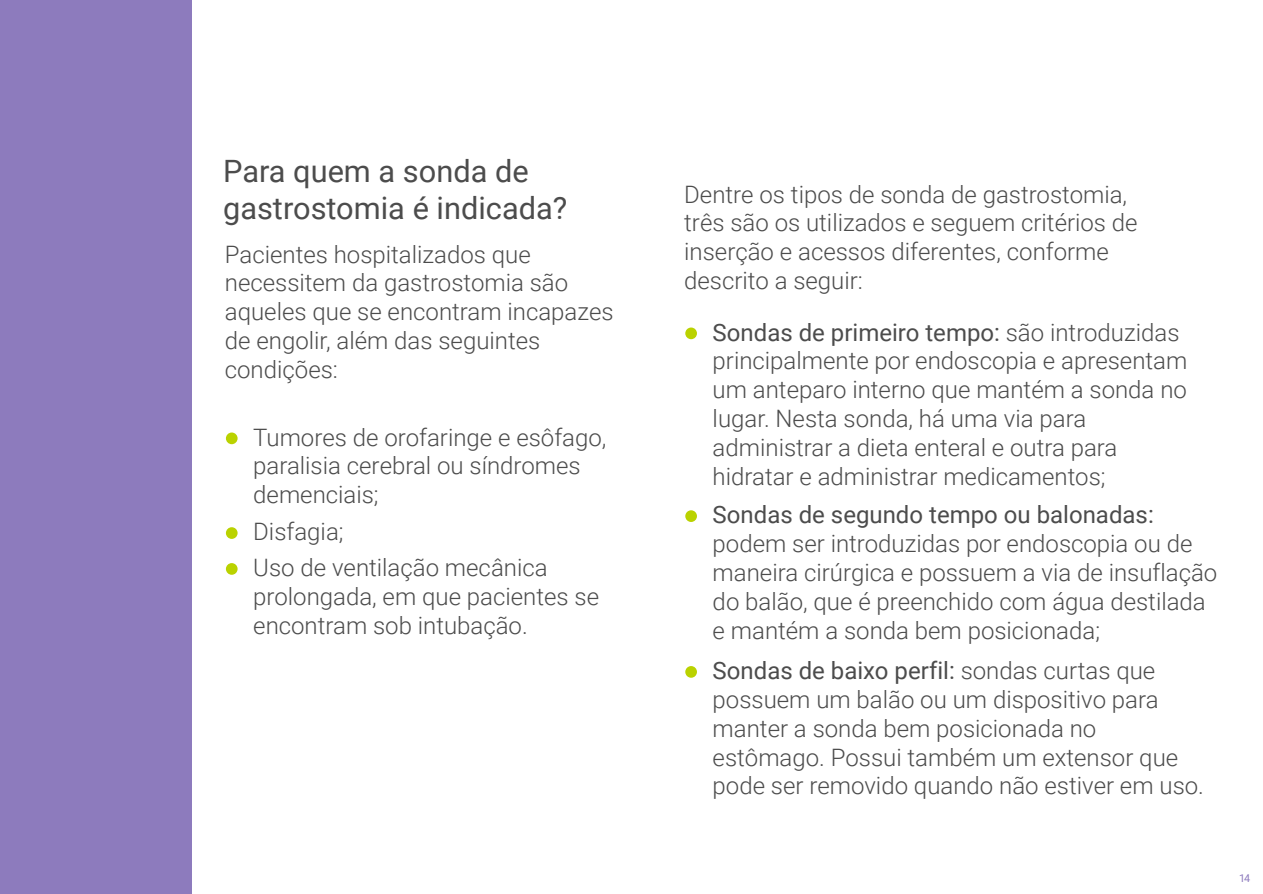
<style>
.page{position:relative;width:1263px;height:894px;background:#fff}
.page>*{position:absolute;margin:0;border:0;box-sizing:border-box;transform-origin:0 0}
.t1{font:30.75px/36.9px "Roboto";color:#4c4c4c}
.t2{font:300 24px/28.8px "Roboto";color:#4c4c4c}
.t3{font:24px "Roboto";color:#4c4c4c}
.t4{font:10.8px "Roboto";color:#8d7bbd}
.s1{font-weight:400}
</style>
<div class="page">
<div style="left:0;top:0;width:192px;height:894px;background:#8d7bbd"></div>
<div style="left:226px;top:433px;width:12px;height:11px;background:#bad200;border-radius:50%"></div>
<div style="left:685px;top:328px;width:12px;height:11px;background:#bad200;border-radius:50%"></div>
<div style="left:685px;top:510px;width:12px;height:12px;background:#bad200;border-radius:50%"></div>
<div style="left:685px;top:666px;width:12px;height:12px;background:#bad200;border-radius:50%"></div>
<div style="left:226px;top:527px;width:12px;height:12px;background:#bad200;border-radius:50%"></div>
<div style="left:226px;top:563px;width:12px;height:12px;background:#bad200;border-radius:50%"></div>
<p class="t1" style="left:223px;top:151px;width:346px">Para quem a sonda de gastrostomia é indicada?</p>
<p class="t2" style="left:225px;top:239px;width:390px">Pacientes hospitalizados que necessitem da gastrostomia são aqueles que se encontram incapazes de engolir, além das seguintes condições:</p>
<p class="t2" style="left:253px;top:422px;width:355px">Tumores de orofaringe e esôfago, paralisia cerebral ou síndromes demenciais;</p>
<p class="t2" style="left:253px;top:513px;width:296px;line-height:35.8px">Disfagia;<br>Uso de ventilação mecânica</p>
<p class="t2" style="left:253px;top:581px;width:347px">prolongada, em que pacientes se encontram sob intubação.</p>
<p class="t2" style="left:684px;top:179px;width:455px">Dentre os tipos de sonda de gastrostomia, três são os utilizados e seguem critérios de inserção e acessos diferentes, conforme descrito a seguir:</p>
<p class="t2" style="left:713px;top:317px;width:476px"><span class="s1">Sondas de primeiro tempo:</span> são introduzidas principalmente por endoscopia e apresentam um anteparo interno que mantém a sonda no lugar. Nesta sonda, há uma via para administrar a dieta enteral e outra para hidratar e administrar medicamentos;</p>
<p class="t3" style="left:713px;top:498px;width:443px">Sondas de segundo tempo ou balonadas:</p>
<p class="t2" style="left:713px;top:528px;width:506px">podem ser introduzidas por endoscopia ou de maneira cirúrgica e possuem a via de insuflação do balão, que é preenchido com água destilada e mantém a sonda bem posicionada;</p>
<p class="t2" style="left:713px;top:655px;width:493px"><span class="s1">Sondas de baixo perfil:</span> sondas curtas que possuem um balão ou um dispositivo para manter a sonda bem posicionada no estômago. Possui também um extensor que pode ser removido quando não estiver em uso.</p>
<p class="t4" style="left:1239px;top:871px;width:13px">14</p>
</div>
